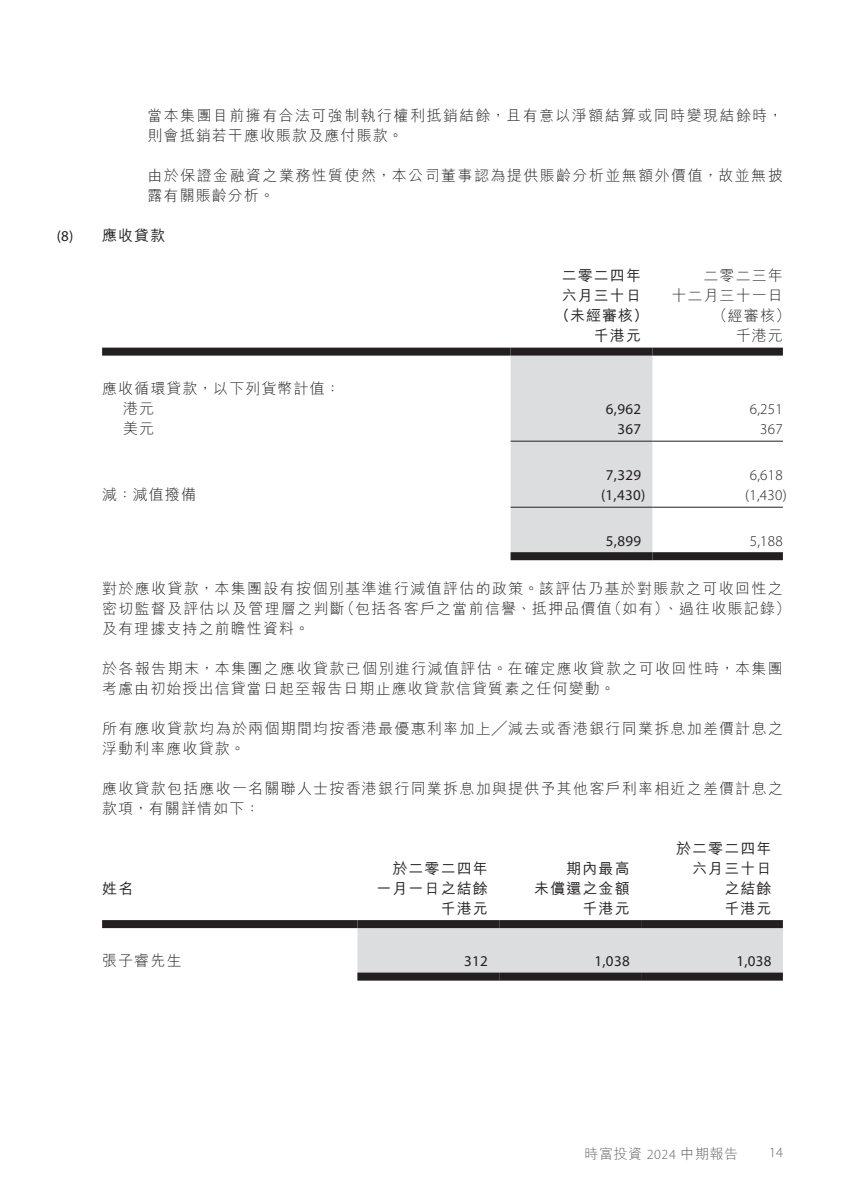
<style>
.page{position:relative;width:851px;height:1191px;background:#fff}
.page>*{position:absolute;margin:0;border:0;box-sizing:border-box;transform-origin:0 0}
._06_Notes{font:300 15px/20px "M Hei HK";letter-spacing:.085em;color:#231f20}
._51_N_Table_txt{font:500 15px "M Hei HK";letter-spacing:.07em;color:#231f20}
._51_N_Table_txt-2{font:300 15px "M Hei HK";letter-spacing:.07em;color:#231f20}
._51_N_Table_txt-3{font:15px "Myriad Pro";letter-spacing:.02em;color:#231f20}
._51_N_Table_txt-4{font:300 15px "Myriad Pro";letter-spacing:.02em;color:#231f20}
._07_NH1{font:500 15px "M Hei HK";color:#231f20}
._07_NH1-2{font:15px "Myriad Pro";color:#231f20}
.t1{font:300 14px "M Hei HK";letter-spacing:.04em;color:#636366}
.t2{font:300 14px "Myriad Pro";color:#636366}
.s1{font-weight:700}
.s2{font-family:"Myriad Pro"}
</style>
<div class="page">
<div style="left:510px;top:355px;width:142px;height:197px;background:#dcdddf"></div>
<div style="left:102px;top:347px;width:408px;height:8px;background:#231f20"></div>
<div style="left:510px;top:347px;width:142px;height:8px;background:#231f20"></div>
<div style="left:652px;top:347px;width:130px;height:8px;background:#231f20"></div>
<hr style="left:510px;top:441px;width:142px;height:1px;background:#231f20">
<hr style="left:652px;top:441px;width:130px;height:1px;background:#231f20">
<hr style="left:510px;top:507px;width:142px;height:1px;background:#231f20">
<hr style="left:652px;top:507px;width:130px;height:1px;background:#231f20">
<div style="left:510px;top:552px;width:142px;height:8px;background:#231f20"></div>
<div style="left:652px;top:552px;width:130px;height:8px;background:#231f20"></div>
<div style="left:357px;top:928px;width:425px;height:44px;background:#dcdddf"></div>
<div style="left:102px;top:920px;width:255px;height:8px;background:#231f20"></div>
<div style="left:357px;top:920px;width:142px;height:8px;background:#231f20"></div>
<div style="left:499px;top:920px;width:142px;height:8px;background:#231f20"></div>
<div style="left:641px;top:920px;width:141px;height:8px;background:#231f20"></div>
<div style="left:357px;top:972px;width:142px;height:8px;background:#231f20"></div>
<div style="left:499px;top:972px;width:142px;height:8px;background:#231f20"></div>
<div style="left:641px;top:972px;width:141px;height:8px;background:#231f20"></div>
<p class="_07_NH1-2" style="left:57px;top:227px;width:18px">8( )</p>
<p class="_06_Notes" style="left:147px;top:105px;width:636px">當本集團目前擁有合法可強制執行權利抵銷結餘，且有意以淨額結算或同時變現結餘時，則會抵銷若干應收賬款及應付賬款。</p>
<p class="_06_Notes" style="left:147px;top:165px;width:636px">由於保證金融資之業務性質使然，本公司董事認為提供賬齡分析並無額外價值，故並無披露有關賬齡分析。</p>
<p class="_07_NH1" style="left:102px;top:225px;width:65px">應收貸款</p>
<p class="_51_N_Table_txt" style="left:561px;top:265px;width:81px">二零二四年</p>
<p class="_51_N_Table_txt" style="left:561px;top:285px;width:81px">六月三十日</p>
<p class="_51_N_Table_txt" style="left:554px;top:305px;width:95px"><span class="s1">（</span>未經審核<span class="s1">）</span></p>
<p class="_51_N_Table_txt-2" style="left:703px;top:265px;width:81px">二零二三年</p>
<p class="_51_N_Table_txt-2" style="left:671px;top:285px;width:113px">十二月三十一日</p>
<p class="_51_N_Table_txt-2" style="left:712px;top:305px;width:79px">（經審核(</p>
<p class="_51_N_Table_txt" style="left:593px;top:325px;width:49px">千港元</p>
<p class="_51_N_Table_txt-2" style="left:735px;top:325px;width:49px">千港元</p>
<p class="_51_N_Table_txt-2" style="left:102px;top:378px;width:239px">應收循環貸款，以下列貨幣計值：</p>
<p class="_51_N_Table_txt-2" style="left:123px;top:398px;width:33px">港元</p>
<p class="_51_N_Table_txt-3" style="left:605px;top:399px;width:37px">6,962</p>
<p class="_51_N_Table_txt-4" style="left:749px;top:400px;width:35px">6,251</p>
<p class="_51_N_Table_txt-2" style="left:123px;top:418px;width:33px">美元</p>
<p class="_51_N_Table_txt-3" style="left:617px;top:419px;width:25px">367</p>
<p class="_51_N_Table_txt-4" style="left:760px;top:420px;width:24px">367</p>
<p class="_51_N_Table_txt-3" style="left:605px;top:465px;width:37px">7,329</p>
<p class="_51_N_Table_txt-4" style="left:749px;top:466px;width:35px">6,618</p>
<p class="_51_N_Table_txt-2" style="left:102px;top:484px;width:95px">減：減值撥備</p>
<p class="_51_N_Table_txt-3" style="left:601px;top:485px;width:46px">)1,430(</p>
<p class="_51_N_Table_txt-4" style="left:745px;top:486px;width:43px">)1,430(</p>
<p class="_51_N_Table_txt-3" style="left:605px;top:531px;width:37px">5,899</p>
<p class="_06_Notes" style="left:607px;top:577px;width:185px;text-indent:-504px">對於應收貸款，本集團設有按個別基準進行減值評估的政策。該評估乃基於對賬款之可收回性之（如有）、過往收賬記錄(</p>
<p class="_51_N_Table_txt-4" style="left:749px;top:532px;width:35px">5,188</p>
<p class="_06_Notes" style="left:339px;top:597px;width:274px">（包括各客戶之當前信譽、抵押品價值</p>
<p class="_06_Notes" style="left:102px;top:597px;width:244px">密切監督及評估以及管理層之判斷及有理據支持之前瞻性資料。</p>
<p class="_06_Notes" style="left:102px;top:657px;width:682px">於各報告期末，本集團之應收貸款已個別進行減值評估。在確定應收貸款之可收回性時，本集團考慮由初始授出信貸當日起至報告日期止應收貸款信貸質素之任何變動。</p>
<p class="_06_Notes" style="left:102px;top:717px;width:682px">所有應收貸款均為於兩個期間均按香港最優惠利率加上╱減去或香港銀行同業拆息加差價計息之浮動利率應收貸款。</p>
<p class="_06_Notes" style="left:102px;top:777px;width:682px">應收貸款包括應收一名關聯人士按香港銀行同業拆息加與提供予其他客戶利率相近之差價計息之款項，有關詳情如下：</p>
<p class="_51_N_Table_txt" style="left:102px;top:877px;width:33px">姓名</p>
<p class="_51_N_Table_txt-2" style="left:102px;top:950px;width:81px">張子睿先生</p>
<p class="_51_N_Table_txt" style="left:392px;top:857px;width:97px">於二零二四年</p>
<p class="_51_N_Table_txt" style="left:376px;top:877px;width:113px">一月一日之結餘</p>
<p class="_51_N_Table_txt" style="left:440px;top:897px;width:49px">千港元</p>
<p class="_51_N_Table_txt" style="left:566px;top:857px;width:65px">期內最高</p>
<p class="_51_N_Table_txt" style="left:534px;top:877px;width:97px">未償還之金額</p>
<p class="_51_N_Table_txt" style="left:582px;top:897px;width:49px">千港元</p>
<p class="_51_N_Table_txt" style="left:676px;top:837px;width:97px">於二零二四年</p>
<p class="_51_N_Table_txt" style="left:692px;top:857px;width:81px">六月三十日</p>
<p class="_51_N_Table_txt" style="left:724px;top:877px;width:49px">之結餘</p>
<p class="_51_N_Table_txt" style="left:724px;top:897px;width:49px">千港元</p>
<p class="_51_N_Table_txt-3" style="left:464px;top:952px;width:25px">312</p>
<p class="_51_N_Table_txt-3" style="left:594px;top:952px;width:37px">1,038</p>
<p class="_51_N_Table_txt-3" style="left:736px;top:952px;width:37px">1,038</p>
<p class="t1" style="left:584px;top:1143px;width:155px">時富投資 <span class="s2">2024</span> 中期報告</p>
<p class="t2" style="left:769px;top:1143px;width:15px">14</p>
</div>
